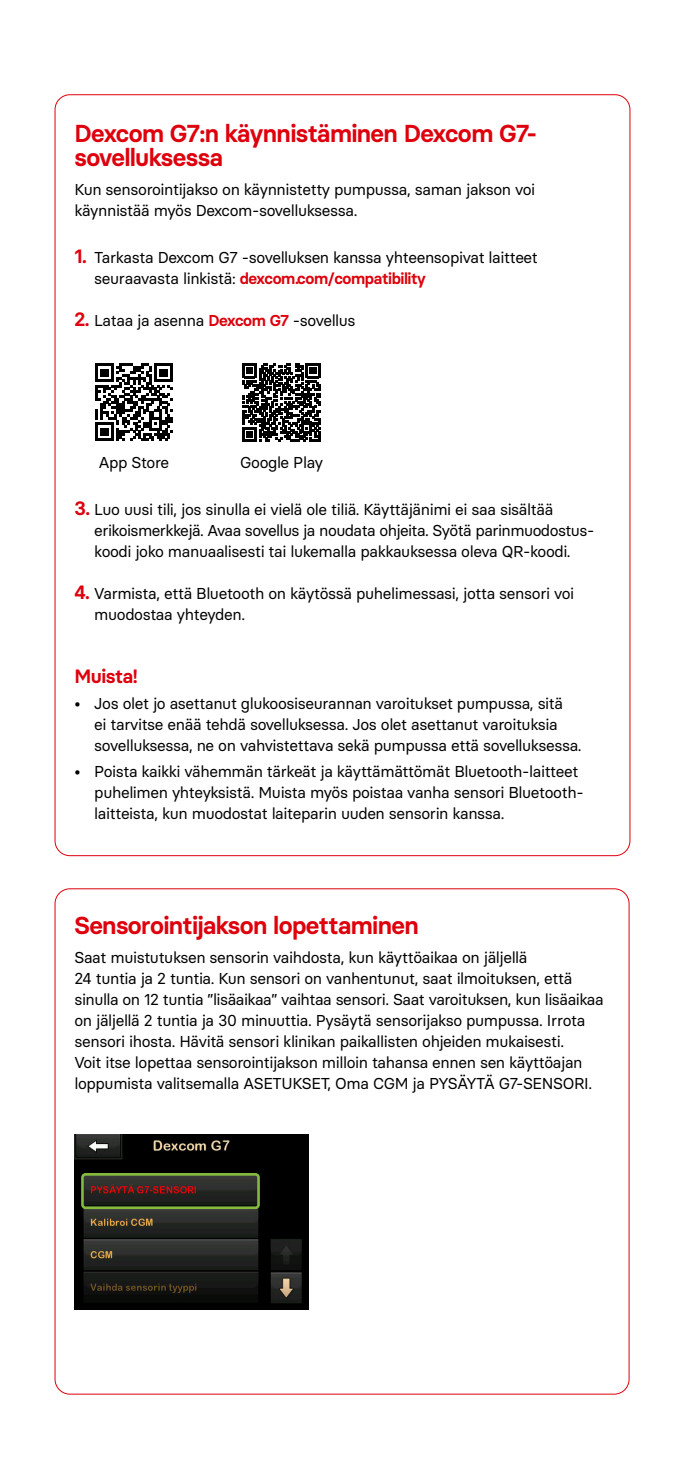
<style>
.page{position:relative;width:685px;height:1474px;background:#fff}
.page>*{position:absolute;margin:0;border:0;box-sizing:border-box;transform-origin:0 0}
.t1{font:600 24.5px/24.5px "Basier Circle";letter-spacing:-.025em;color:#de000c}
.t2{font:600 19.25px "Basier Circle";letter-spacing:-.025em;color:#de000c}
.t3{font:15.75px/21px "Basier Circle";letter-spacing:-.025em;color:#000}
.s1{font-weight:600;font-size:19.25px;color:#de000c}
.s2{font-weight:600;color:#de000c}
</style>
<div class="page">
<img style="left:74px;top:1134px;width:234px;height:175px">
<div style="left:81px;top:1172px;width:179px;height:37px;border:3px solid #85ba3c;border-radius:3px"></div>
<svg style="left:95px;top:363px;width:78px;height:78px"></svg>
<svg style="left:242px;top:363px;width:78px;height:79px"></svg>
<h1 class="t1" style="left:74px;top:120px;width:464px">Dexcom G7:n käynnistäminen Dexcom G7- sovelluksessa</h1>
<p class="t3" style="left:74px;top:178px;width:462px">Kun sensorointijakso on käynnistetty pumpussa, saman jakson voi käynnistää myös Dexcom-sovelluksessa.</p>
<p class="t3" style="left:94px;top:246px;width:445px;text-indent:-20px"><span class="s1">1.</span> Tarkasta Dexcom G7 -sovelluksen kanssa yhteensopivat laitteet seuraavasta linkistä: <span class="s2">dexcom.com/compatibility</span></p>
<p class="t3" style="left:74px;top:309px;width:283px"><span class="s1">2.</span> Lataa ja asenna <span class="s2">Dexcom G7</span> -sovellus</p>
<p class="t3" style="left:99px;top:451px;width:72px">App Store</p>
<p class="t3" style="left:240px;top:451px;width:84px">Google Play</p>
<p class="t3" style="left:94px;top:498px;width:499px;text-indent:-20px"><span class="s1">3.</span> Luo uusi tili, jos sinulla ei vielä ole tiliä. Käyttäjänimi ei saa sisältää erikoismerkkejä. Avaa sovellus ja noudata ohjeita. Syötä parinmuodostus&shy;koodi joko manuaalisesti tai lukemalla pakkauksessa oleva QR-koodi.</p>
<p class="t3" style="left:94px;top:582px;width:481px;text-indent:-20px"><span class="s1">4.</span> Varmista, että Bluetooth on käytössä puhelimessasi, jotta sensori voi muodostaa yhteyden.</p>
<p class="t2" style="left:74px;top:664px;width:65px">Muista!</p>
<p class="t3" style="left:94px;top:692px;width:489px;text-indent:-20px">• Jos olet jo asettanut glukoosiseurannan varoitukset pumpussa, sitä<br>ei tarvitse enää tehdä sovelluksessa. Jos olet asettanut varoituksia sovelluksessa, ne on vahvistettava sekä pumpussa että sovelluksessa.</p>
<p class="t3" style="left:94px;top:760px;width:491px;text-indent:-20px">• Poista kaikki vähemmän tärkeät ja käyttämättömät Bluetooth-laitteet puhelimen yhteyksistä. Muista myös poistaa vanha sensori Bluetooth&shy;laitteista, kun muodostat laiteparin uuden sensorin kanssa.</p>
<h1 class="t1" style="left:74px;top:913px;width:346px">Sensorointijakson lopettaminen</h1>
<p class="t3" style="left:74px;top:946px;width:530px">Saat muistutuksen sensorin vaihdosta, kun käyttöaikaa on jäljellä<br>24 tuntia ja 2 tuntia. Kun sensori on vanhentunut, saat ilmoituksen, että sinulla on 12 tuntia ”lisäaikaa” vaihtaa sensori. Saat varoituksen, kun lisäaikaa on jäljellä 2 tuntia ja 30 minuuttia. Pysäytä sensorijakso pumpussa. Irrota sensori ihosta. Hävitä sensori klinikan paikallisten ohjeiden mukaisesti.<br>Voit itse lopettaa sensorointijakson milloin tahansa ennen sen käyttöajan loppumista valitsemalla ASETUKSET, Oma CGM ja PYSÄYTÄ G7-SENSORI.</p>
</div>
